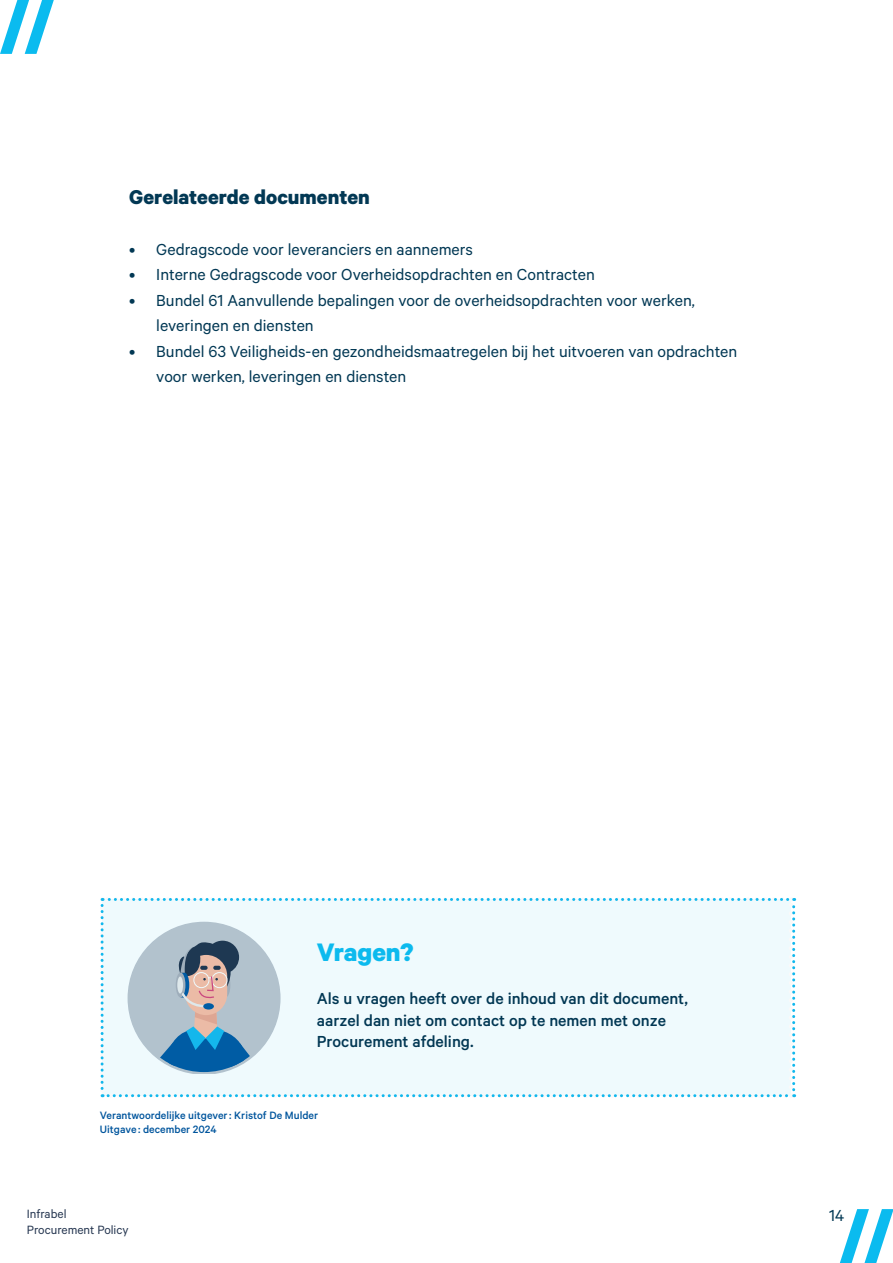
<style>
.page{position:relative;width:893px;height:1263px;background:#fff}
.page>*{position:absolute;margin:0;border:0;box-sizing:border-box;transform-origin:0 0}
.t1{font:700 28.5px "Calibre";color:#0cbaee}
.t2{font:700 22.5px "Calibre";color:#023854}
.t3{font:18px/25.5px "Calibre";color:#023854}
.t4{font:500 18px/21.6px "Calibre";color:#013753}
.t5{font:13.5px "Calibre";color:#273852}
.t6{font:500 12px/14.4px "Calibre";color:#00559d}
</style>
<div class="page">
<svg style="left:0;top:0;width:54px;height:54px"></svg>
<svg style="left:840px;top:1209px;width:53px;height:54px"></svg>
<svg style="left:100px;top:898px;width:695px;height:200px"></svg>
<p class="t2" style="left:129px;top:183px;width:242px">Gerelateerde documenten</p>
<p class="t3" style="left:129px;top:236px;width:345px">• Gedragscode voor leveranciers en aannemers</p>
<p class="t3" style="left:129px;top:261px;width:467px">• Interne Gedragscode voor Overheidsopdrachten en Contracten</p>
<p class="t3" style="left:156px;top:287px;width:540px;text-indent:-27px">• Bundel 61 Aanvullende bepalingen voor de overheidsopdrachten voor werken, leveringen en diensten</p>
<p class="t3" style="left:156px;top:338px;width:582px;text-indent:-27px">• Bundel 63 Veiligheids-en gezondheidsmaatregelen bij het uitvoeren van opdrachten voor werken, leveringen en diensten</p>
<h1 class="t1" style="left:317px;top:935px;width:98px">Vragen?</h1>
<p class="t4" style="left:317px;top:987px;width:373px">Als u vragen heeft over de inhoud van dit document, aarzel dan niet om contact op te nemen met onze<br>Procurement afdeling.</p>
<p class="t6" style="left:100px;top:1107px;width:220px">Verantwoordelijke uitgever: Kristof De Mulder<br>Uitgave : december 2024</p>
<p class="t5" style="left:27px;top:1206px;width:41px">Infrabel</p>
<p class="t3" style="left:829px;top:1202px;width:17px">14</p>
<p class="t5" style="left:27px;top:1222px;width:103px">Procurement Policy</p>
</div>
